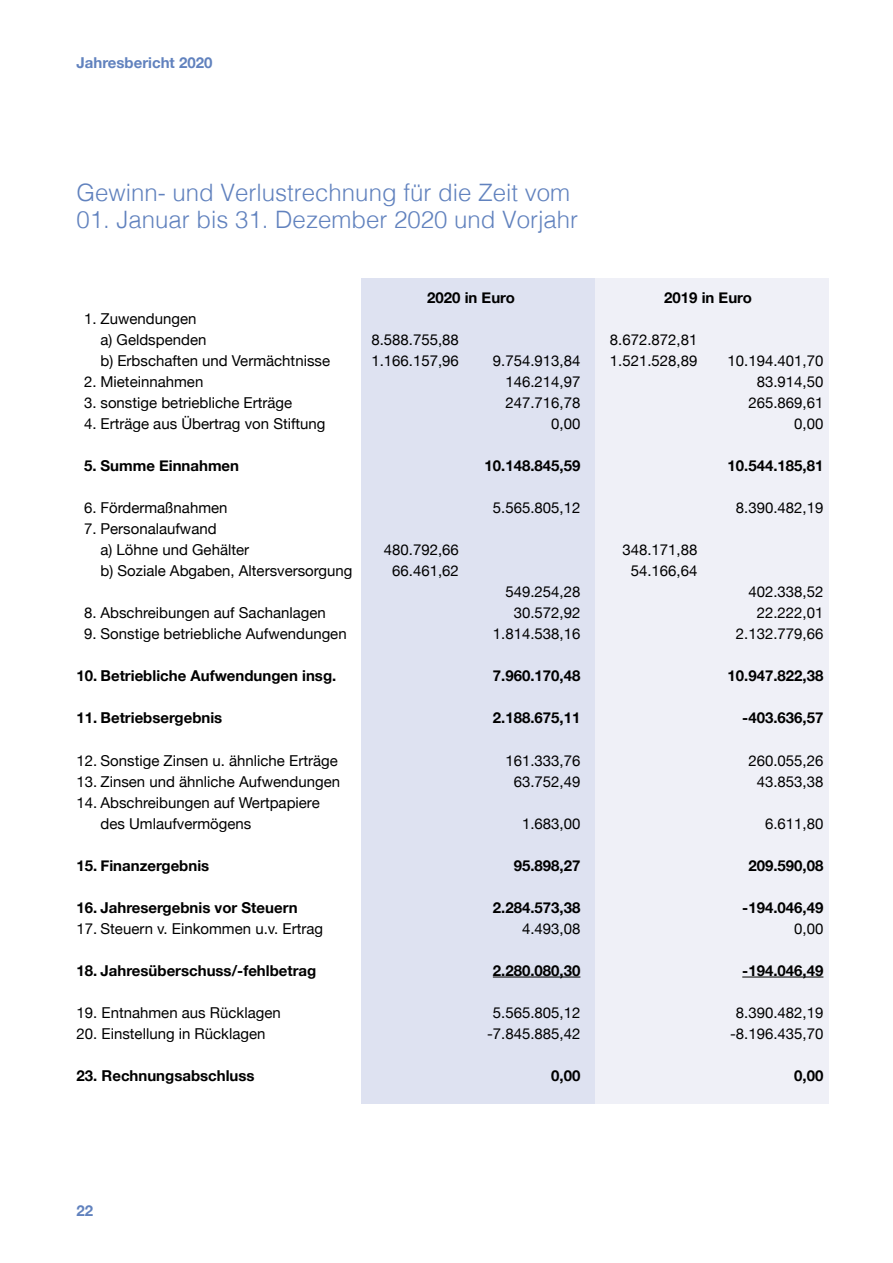
<style>
.page{position:relative;width:893px;height:1263px;background:#fff}
.page>*{position:absolute;margin:0;border:0;box-sizing:border-box;transform-origin:0 0}
.t1{font:300 24px "Helvetica";color:#6182be}
.t2{font:15px/21px "Helvetica Neue";color:#000}
.t3{font:700 15px "Helvetica Neue";color:#000}
.t4{font:700 15px "Helvetica Neue";color:#6182be}
</style>
<div class="page">
<div style="left:361px;top:278px;width:234px;height:825px;background:#dee2f1"></div>
<div style="left:595px;top:278px;width:234px;height:825px;background:#eff0f7"></div>
<hr style="left:493px;top:977px;width:87px;height:1px;background:#000">
<hr style="left:742px;top:977px;width:81px;height:1px;background:#000">
<p class="t4" style="left:77px;top:51px;width:137px">Jahresbericht 2020</p>
<h1 class="t1" style="left:77px;top:172px;width:495px">Gewinn- und Verlustrechnung für die Zeit vom</h1>
<h1 class="t1" style="left:77px;top:199px;width:503px">01. Januar bis 31. Dezember 2020 und Vorjahr</h1>
<p class="t2" style="left:101px;top:309px;width:107px;text-indent:-17px">1. Zuwendungen a) Geldspenden</p>
<p class="t3" style="left:427px;top:286px;width:89px">2020 in Euro</p>
<p class="t3" style="left:664px;top:286px;width:89px">2019 in Euro</p>
<p class="t2" style="left:371px;top:330px;width:89px">8.588.755,88</p>
<p class="t2" style="left:610px;top:330px;width:89px">8.672.872,81</p>
<p class="t2" style="left:101px;top:351px;width:231px">b) Erbschaften und Vermächtnisse</p>
<p class="t2" style="left:371px;top:351px;width:89px">1.166.157,96</p>
<p class="t2" style="left:493px;top:351px;width:89px">9.754.913,84</p>
<p class="t2" style="left:610px;top:351px;width:89px">1.521.528,89</p>
<p class="t2" style="left:727px;top:351px;width:97px">10.194.401,70</p>
<p class="t2" style="left:84px;top:372px;width:121px">2. Mieteinnahmen</p>
<p class="t2" style="left:505px;top:372px;width:77px">146.214,97</p>
<p class="t2" style="left:757px;top:372px;width:68px">83.914,50</p>
<p class="t2" style="left:84px;top:393px;width:210px">3. sonstige betriebliche Erträge</p>
<p class="t2" style="left:505px;top:393px;width:77px">247.716,78</p>
<p class="t2" style="left:748px;top:393px;width:77px">265.869,61</p>
<p class="t2" style="left:84px;top:414px;width:243px">4. Erträge aus Übertrag von Stiftung</p>
<p class="t2" style="left:551px;top:414px;width:31px">0,00</p>
<p class="t2" style="left:794px;top:414px;width:31px">0,00</p>
<p class="t3" style="left:84px;top:454px;width:157px">5. Summe Einnahmen</p>
<p class="t3" style="left:484px;top:454px;width:97px">10.148.845,59</p>
<p class="t3" style="left:727px;top:454px;width:97px">10.544.185,81</p>
<p class="t2" style="left:84px;top:498px;width:145px">6. Fördermaßnahmen</p>
<p class="t2" style="left:493px;top:498px;width:89px">5.565.805,12</p>
<p class="t2" style="left:736px;top:498px;width:89px">8.390.482,19</p>
<p class="t2" style="left:101px;top:519px;width:150px;text-indent:-17px">7. Personalaufwand<br>a) Löhne und Gehälter</p>
<p class="t2" style="left:384px;top:540px;width:77px">480.792,66</p>
<p class="t2" style="left:622px;top:540px;width:77px">348.171,88</p>
<p class="t2" style="left:101px;top:561px;width:253px">b) Soziale Abgaben, Altersversorgung</p>
<p class="t2" style="left:392px;top:561px;width:68px">66.461,62</p>
<p class="t2" style="left:631px;top:561px;width:68px">54.166,64</p>
<p class="t2" style="left:505px;top:582px;width:77px">549.254,28</p>
<p class="t2" style="left:748px;top:582px;width:77px">402.338,52</p>
<p class="t2" style="left:84px;top:603px;width:243px">8. Abschreibungen auf Sachanlagen</p>
<p class="t2" style="left:514px;top:603px;width:68px">30.572,92</p>
<p class="t2" style="left:757px;top:603px;width:68px">22.222,01</p>
<p class="t2" style="left:84px;top:624px;width:264px">9. Sonstige betriebliche Aufwendungen</p>
<p class="t2" style="left:493px;top:624px;width:89px">1.814.538,16</p>
<p class="t2" style="left:736px;top:624px;width:89px">2.132.779,66</p>
<p class="t3" style="left:77px;top:664px;width:261px">10. Betriebliche Aufwendungen insg.</p>
<p class="t3" style="left:493px;top:664px;width:89px">7.960.170,48</p>
<p class="t3" style="left:727px;top:664px;width:97px">10.947.822,38</p>
<p class="t3" style="left:77px;top:706px;width:147px">11. Betriebsergebnis</p>
<p class="t3" style="left:493px;top:706px;width:89px">2.188.675,11</p>
<p class="t3" style="left:742px;top:706px;width:83px">-403.636,57</p>
<p class="t2" style="left:77px;top:750px;width:263px">12. Sonstige Zinsen u. ähnliche Erträge</p>
<p class="t2" style="left:505px;top:750px;width:77px">161.333,76</p>
<p class="t2" style="left:748px;top:750px;width:77px">260.055,26</p>
<p class="t2" style="left:77px;top:771px;width:265px">13. Zinsen und ähnliche Aufwendungen</p>
<p class="t2" style="left:514px;top:771px;width:68px">63.752,49</p>
<p class="t2" style="left:757px;top:771px;width:68px">43.853,38</p>
<p class="t2" style="left:101px;top:792px;width:221px;text-indent:-24px">14. Abschreibungen auf Wertpapiere des Umlaufvermögens</p>
<p class="t2" style="left:522px;top:813px;width:60px">1.683,00</p>
<p class="t2" style="left:765px;top:813px;width:60px">6.611,80</p>
<p class="t3" style="left:77px;top:853px;width:134px">15. Finanzergebnis</p>
<p class="t3" style="left:514px;top:853px;width:68px">95.898,27</p>
<p class="t3" style="left:748px;top:853px;width:77px">209.590,08</p>
<p class="t3" style="left:77px;top:895px;width:223px">16. Jahresergebnis vor Steuern</p>
<p class="t3" style="left:493px;top:895px;width:89px">2.284.573,38</p>
<p class="t3" style="left:742px;top:895px;width:83px">-194.046,49</p>
<p class="t2" style="left:77px;top:918px;width:248px">17. Steuern v. Einkommen u.v. Ertrag</p>
<p class="t2" style="left:522px;top:918px;width:60px">4.493,08</p>
<p class="t2" style="left:794px;top:918px;width:31px">0,00</p>
<p class="t3" style="left:77px;top:958px;width:241px">18. Jahresüberschuss/-fehlbetrag</p>
<p class="t3" style="left:493px;top:958px;width:89px">2.280.080,30</p>
<p class="t3" style="left:742px;top:958px;width:83px">-194.046,49</p>
<p class="t2" style="left:77px;top:1002px;width:206px">19. Entnahmen aus Rücklagen</p>
<p class="t2" style="left:493px;top:1002px;width:89px">5.565.805,12</p>
<p class="t2" style="left:736px;top:1002px;width:89px">8.390.482,19</p>
<p class="t2" style="left:77px;top:1023px;width:190px">20. Einstellung in Rücklagen</p>
<p class="t2" style="left:487px;top:1023px;width:95px">-7.845.885,42</p>
<p class="t2" style="left:730px;top:1023px;width:95px">-8.196.435,70</p>
<p class="t3" style="left:77px;top:1063px;width:180px">23. Rechnungsabschluss</p>
<p class="t3" style="left:551px;top:1063px;width:31px">0,00</p>
<p class="t3" style="left:794px;top:1063px;width:31px">0,00</p>
<p class="t4" style="left:77px;top:1199px;width:18px">22</p>
</div>
